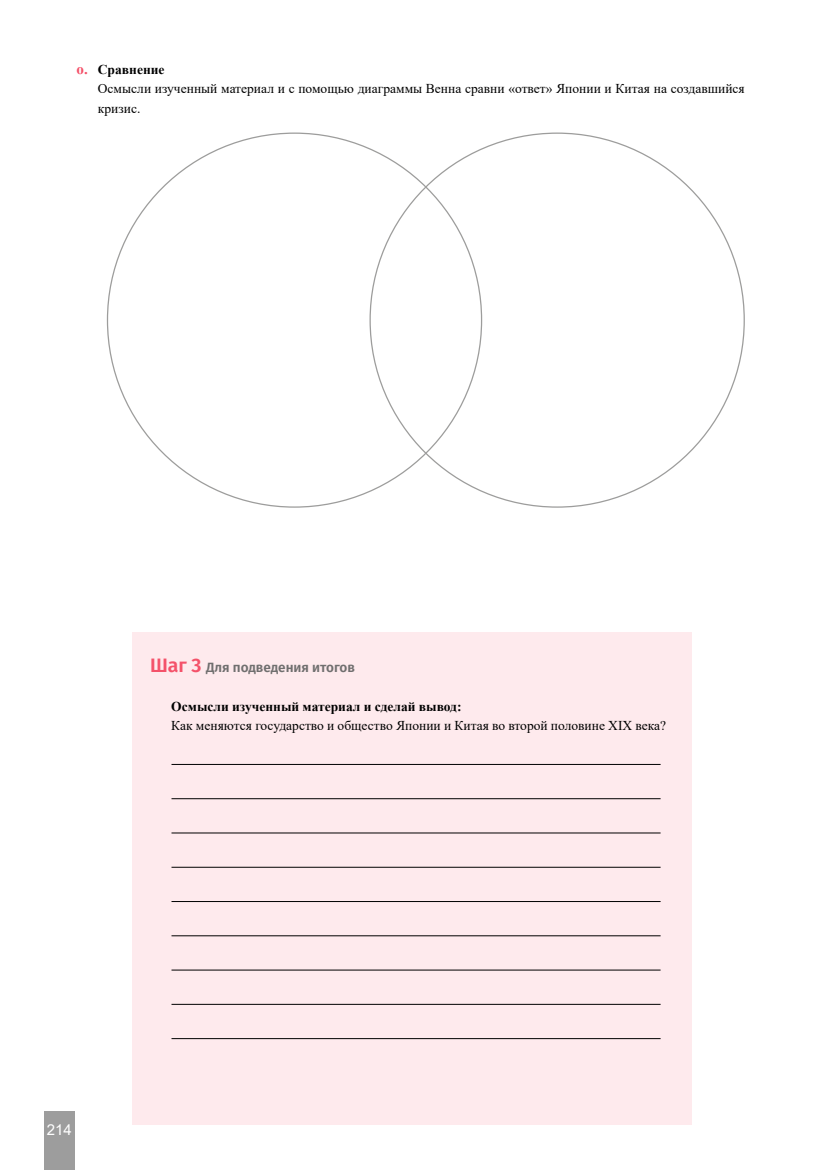
<style>
.page{position:relative;width:830px;height:1170px;background:#fff}
.page>*{position:absolute;margin:0;border:0;box-sizing:border-box;transform-origin:0 0}
.t1{font:15px "Arial";color:#fff}
.t2{font:13.5px/19.5px "Times New Roman";color:#000}
.t3{font:700 13.5px "Times New Roman";color:#000}
.t4{font:600 13.5px "Fira GO";color:#706f6f}
.s1{font-weight:700;font-size:15px;color:#f4526a}
.s2{font-weight:700}
.s3{font-size:19.5px;color:#f4526a}
</style>
<div class="page">
<div style="left:44px;top:1110px;width:31px;height:59px;background:#9d9d9d"></div>
<div style="left:132px;top:631px;width:559px;height:493px;background:#feeaed"></div>
<hr style="left:171px;top:764px;width:489px;height:1px;background:#000">
<hr style="left:171px;top:798px;width:489px;height:1px;background:#000">
<hr style="left:171px;top:832px;width:489px;height:1px;background:#000">
<hr style="left:171px;top:866px;width:489px;height:1px;background:#000">
<hr style="left:171px;top:901px;width:489px;height:1px;background:#000">
<hr style="left:171px;top:935px;width:489px;height:1px;background:#000">
<hr style="left:171px;top:969px;width:489px;height:1px;background:#000">
<hr style="left:171px;top:1003px;width:489px;height:1px;background:#000">
<hr style="left:171px;top:1038px;width:489px;height:1px;background:#000">
<p class="t2" style="left:98px;top:59px;width:648px;text-indent:-21px"><span class="s1">o.</span> <span class="s2">Сравнение<br></span>Осмысли изученный материал и с помощью диаграммы Венна сравни «ответ» Японии и Китая на создавшийся кризис.</p>
<p class="t4" style="left:150px;top:659px;width:206px"><span class="s3">Шаг 3</span> Для подведения итогов</p>
<p class="t3" style="left:171px;top:696px;width:292px">Осмысли изученный материал и сделай вывод:</p>
<p class="t2" style="left:171px;top:715px;width:496px">Как меняются государство и общество Японии и Китая во второй половине XIX века?</p>
<p class="t1" style="left:47px;top:1119px;width:27px">214</p>
</div>
